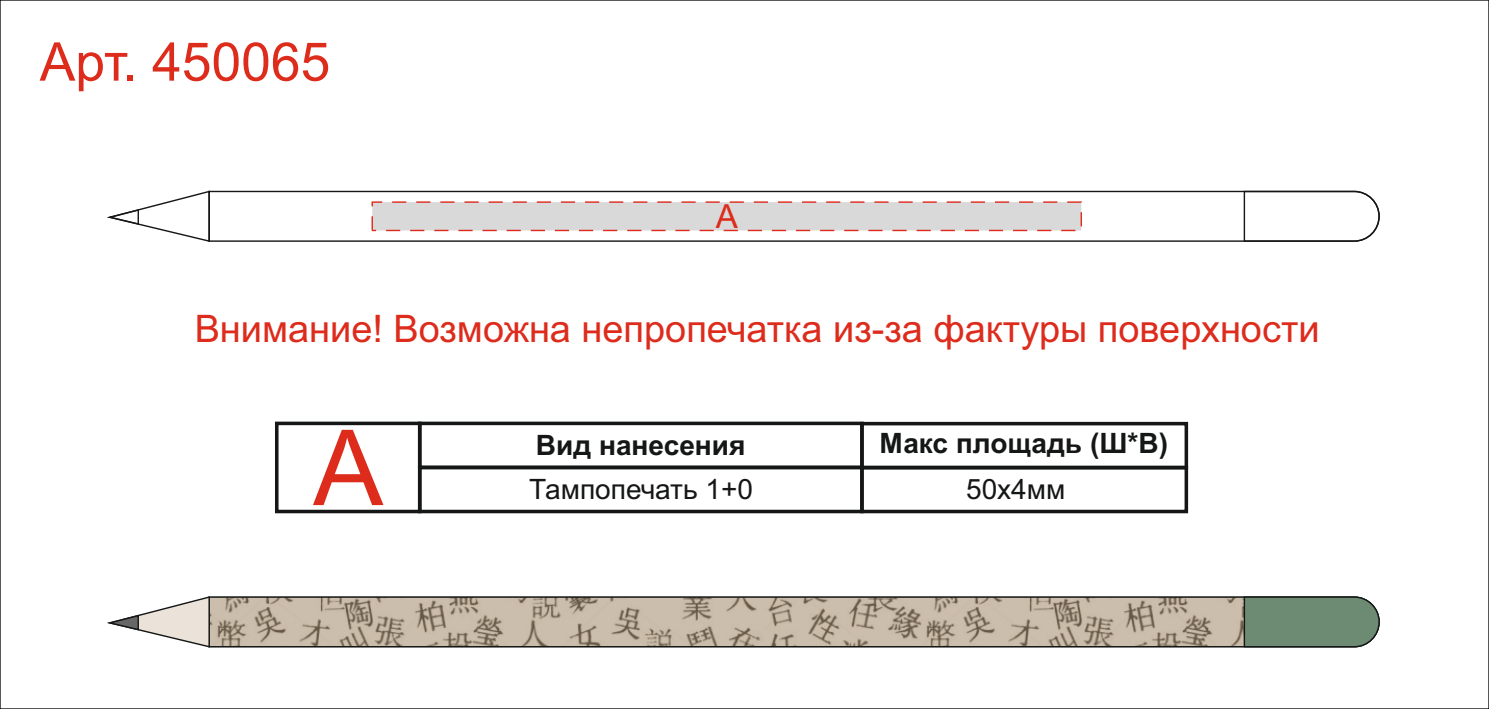
<style>
.page{position:relative;width:1489px;height:709px;background:#fff}
.page>*{position:absolute;margin:0;border:0;box-sizing:border-box;transform-origin:0 0}
.t1{font:105px "Arial";color:#dd2b1c}
.t2{font:53.5px "Arial";color:#dd2b1c}
.t3{font:38px "Arial";color:#dd2b1c}
.t4{font:33.25px "Arial";color:#dd2b1c}
.t5{font:700 28px "Arial";color:#151616}
.t6{font:28px "Arial";color:#151616}
</style>
<div class="page">
<svg style="left:211px;top:190px;width:1031px;height:52px"></svg>
<svg style="left:1242px;top:190px;width:138px;height:52px"></svg>
<svg style="left:107px;top:190px;width:104px;height:52px"></svg>
<svg style="left:210px;top:647px;width:1032px;height:1px"></svg>
<svg style="left:210px;top:596px;width:1032px;height:51px;background:#b3a695"></svg>
<svg style="left:1242px;top:596px;width:138px;height:52px;background:#6d8772"></svg>
<svg style="left:107px;top:596px;width:103px;height:52px"></svg>
<svg style="left:371px;top:201px;width:711px;height:31px;background:#dbd1d1"></svg>
<div style="left:418px;top:421px;width:445px;height:48px;border:4px solid #151616"></div>
<div style="left:418px;top:465px;width:445px;height:48px;border:4px solid #151616"></div>
<div style="left:860px;top:465px;width:327px;height:48px;border:4px solid #151616"></div>
<div style="left:860px;top:422px;width:327px;height:47px;border:4px solid #151616"></div>
<div style="left:275px;top:421px;width:146px;height:92px;border:4px solid #151616"></div>
<h2 class="t2" style="left:40px;top:42px;width:292px">Арт. 450065</h2>
<p class="t4" style="left:715px;top:204px;width:24px">А</p>
<p class="t3" style="left:195px;top:314px;width:1126px">Внимание! Возможна непропечатка из-за фактуры поверхности</p>
<h1 class="t1" style="left:313px;top:428px;width:72px">А</h1>
<p class="t5" style="left:536px;top:434px;width:211px">Вид нанесения</p>
<p class="t5" style="left:879px;top:432px;width:290px">Макс площадь (Ш*В)</p>
<p class="t6" style="left:529px;top:479px;width:225px">Тампопечать 1+0</p>
<p class="t6" style="left:966px;top:479px;width:101px">50х4мм</p>
</div>
